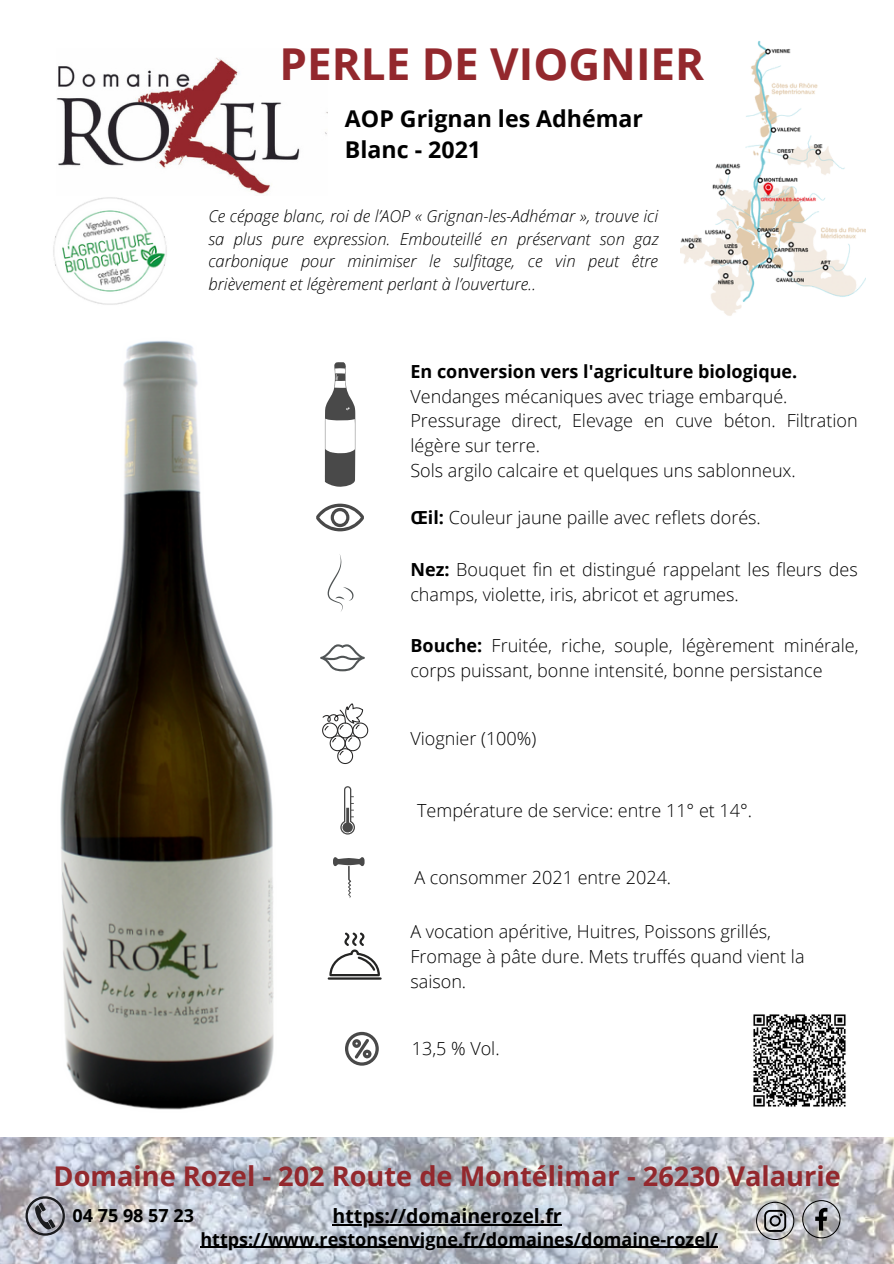
<style>
.page{position:relative;width:894px;height:1264px;background:#fff}
.page>*{position:absolute;margin:0;border:0;box-sizing:border-box;transform-origin:0 0}
.t1{font:700 43.95px "Open Sans";color:#93282d}
.t2{font:700 27.15px "Open Sans";color:#93282d}
.t3{font:700 23.1px/31.5px "Open Sans";color:#000}
.t4{font:700 19.5px "Open Sans";color:#000}
.t5{font:300 18px/24.8px "Open Sans";color:#000}
.t6{font:700 18px "Open Sans";color:#000}
.t7{font:italic 300 16.5px/22.5px "Open Sans";color:#000;text-align:justify}
.s1{font-weight:700}
</style>
<div class="page">
<img style="left:60px;top:340px;width:214px;height:770px">
<img style="left:680px;top:41px;width:185px;height:275px">
<svg style="left:345px;top:1031px;width:33px;height:34px"></svg>
<img style="left:0;top:1137px;width:893px;height:126px">
<svg style="left:755px;top:1201px;width:39px;height:38px"></svg>
<svg style="left:802px;top:1200px;width:38px;height:38px"></svg>
<svg style="left:25px;top:1196px;width:40px;height:39px;background:#8e8f98"></svg>
<hr style="left:332px;top:1224px;width:229px;height:1px;background:#000">
<hr style="left:200px;top:1246px;width:518px;height:1px;background:#000">
<img style="left:56px;top:58px;width:271px;height:137px">
<svg style="left:325px;top:362px;width:30px;height:125px"></svg>
<svg style="left:316px;top:503px;width:48px;height:28px"></svg>
<svg style="left:327px;top:554px;width:26px;height:57px"></svg>
<svg style="left:320px;top:644px;width:45px;height:27px"></svg>
<svg style="left:322px;top:703px;width:46px;height:61px"></svg>
<svg style="left:340px;top:786px;width:15px;height:48px"></svg>
<svg style="left:333px;top:857px;width:31px;height:41px"></svg>
<hr style="left:328px;top:977px;width:52px;height:2px;background:#252524">
<svg style="left:329px;top:932px;width:51px;height:45px"></svg>
<img style="left:53px;top:197px;width:114px;height:108px">
<img style="left:753px;top:1014px;width:93px;height:93px">
<h1 class="t1" style="left:279px;top:33px;width:426px">PERLE DE VIOGNIER</h1>
<p class="t3" style="left:345px;top:102px;width:299px">AOP Grignan les Adhémar<br>Blanc - 2021</p>
<p class="t7" style="left:208px;top:204px;width:452px">Ce cépage blanc, roi de l’AOP « Grignan-les-Adhémar », trouve ici sa plus pure expression. Embouteillé en préservant son gaz carbonique pour minimiser le sulfitage, ce vin peut être brièvement et légèrement perlant à l’ouverture..</p>
<p class="t6" style="left:410px;top:358px;width:388px">En conversion vers l'agriculture biologique.</p>
<p class="t5" style="left:410px;top:383px;width:448px">Vendanges mécaniques avec triage embarqué.<br>Pressurage direct, Elevage en cuve béton. Filtration légère sur terre.<br>Sols argilo calcaire et quelques uns sablonneux.</p>
<p class="t5" style="left:410px;top:504px;width:352px"><span class="s1">Œil:</span> Couleur jaune paille avec reflets dorés.</p>
<p class="t5" style="left:410px;top:556px;width:448px"><span class="s1">Nez:</span> Bouquet fin et distingué rappelant les fleurs des champs, violette, iris, abricot et agrumes.</p>
<p class="t5" style="left:410px;top:632px;width:449px"><span class="s1">Bouche:</span> Fruitée, riche, souple, légèrement minérale, corps puissant, bonne intensité, bonne persistance</p>
<p class="t5" style="left:410px;top:725px;width:127px">Viognier (100%)</p>
<p class="t5" style="left:417px;top:797px;width:336px">Température de service: entre 11° et 14°.</p>
<p class="t5" style="left:414px;top:865px;width:258px">A consommer 2021 entre 2024.</p>
<p class="t5" style="left:410px;top:918px;width:395px">A vocation apéritive, Huitres, Poissons grillés,<br>Fromage à pâte dure. Mets truffés quand vient la saison.</p>
<p class="t5" style="left:411px;top:1036px;width:89px">13,5 % Vol.</p>
<h2 class="t2" style="left:54px;top:1156px;width:788px">Domaine Rozel - 202 Route de Montélimar - 26230 Valaurie</h2>
<p class="t6" style="left:73px;top:1202px;width:123px">04 75 98 57 23</p>
<p class="t6" style="left:200px;top:1226px;width:519px">https://www.restonsenvigne.fr/domaines/domaine-rozel/</p>
<p class="t4" style="left:332px;top:1202px;width:231px">https://domainerozel.fr</p>
</div>
